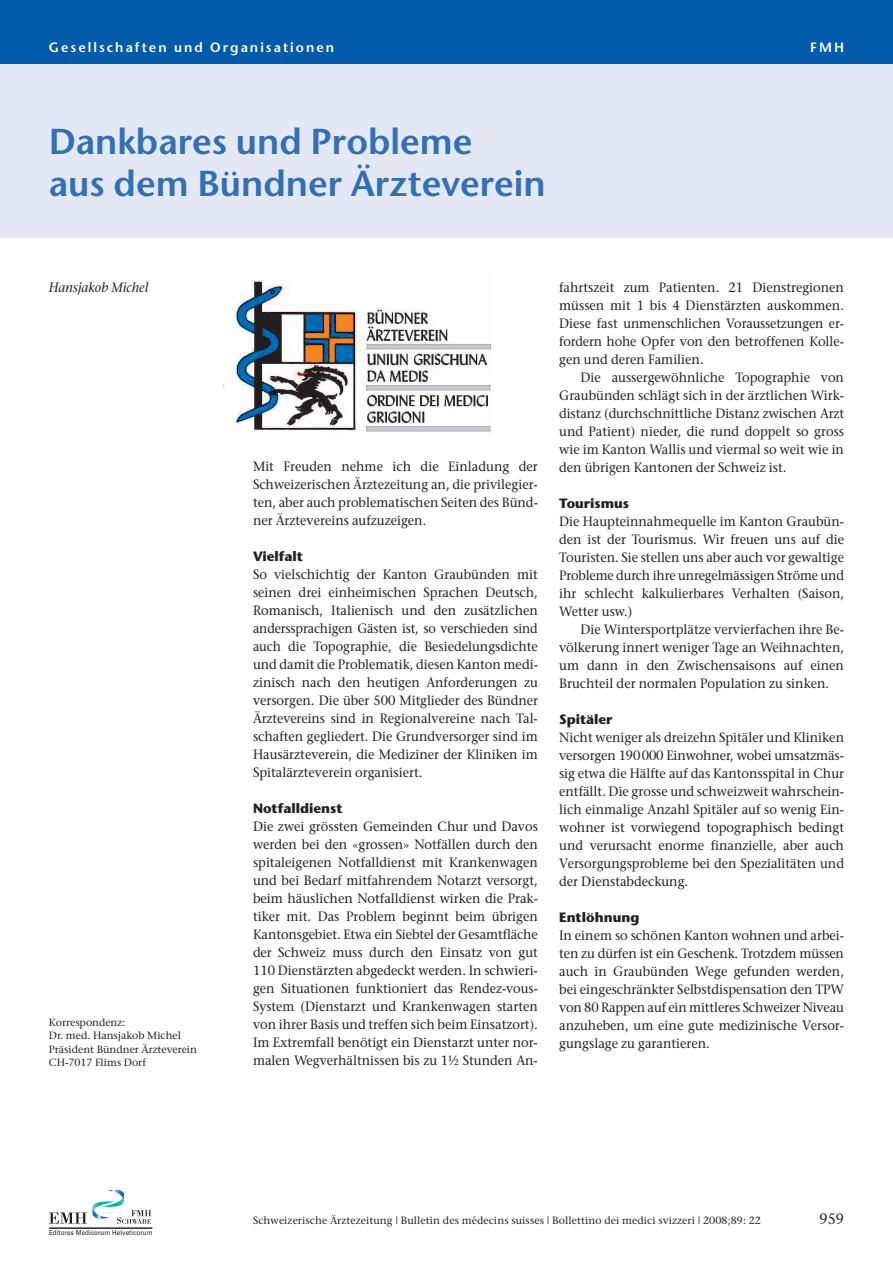
<style>
.page{position:relative;width:893px;height:1263px;background:#fff}
.page>*{position:absolute;margin:0;border:0;box-sizing:border-box;transform-origin:0 0}
.t1{font:600 36px/42px "Stone Sans";color:#326fb7}
.t2{font:15px "Stone Serif";color:#231f20;scale:.95 1}
.t3{font:13.5px/18px "Stone Serif";color:#231f20;text-align:justify;scale:.95 1}
.t4{font:700 13.5px "Stone Sans";color:#231f20}
.t5{font:600 13.5px "Stone Sans";letter-spacing:.15em;color:#fff}
.t6{font:italic 13.5px "Stone Serif";color:#231f20;scale:.95 1}
.t7{font:10.5px/13.5px "Stone Serif";letter-spacing:.01em;color:#231f20}
.t8{font:6.9px "Univers";letter-spacing:.015em;color:#231f20;scale:.9 1}
</style>
<div class="page">
<div style="left:0;top:60px;width:893px;height:178px;background:#e4e8f4"></div>
<div style="left:0;top:0;width:893px;height:64px;background:#015aaa"></div>
<svg style="left:49px;top:1189px;width:102px;height:35px"></svg>
<hr style="left:49px;top:1228px;width:103px;height:1px;background:#231f20">
<img style="left:223px;top:281px;width:269px;height:151px">
<p class="t5" style="left:49px;top:42px;width:287px">Gesellschaften und Organisationen</p>
<p class="t5" style="left:810px;top:42px;width:35px">FMH</p>
<h1 class="t1" style="left:49px;top:124px;width:498px">Dankbares und Probleme<br>aus dem Bündner Ärzteverein</h1>
<p class="t6" style="left:49px;top:282px;width:106px">Hansjakob Michel</p>
<p class="t7" style="left:49px;top:1016px;width:150px">Korrespondenz:<br>Dr. med. Hansjakob Michel<br>Präsident Bündner Ärzteverein<br>CH-7017 Flims Dorf</p>
<p class="t3" style="left:253px;top:459px;width:301px">Mit Freuden nehme ich die Einladung der Schweizerischen Ärztezeitung an, die privilegier&shy;ten, aber auch problematischen Seiten des Bünd&shy;ner Ärztevereins aufzuzeigen.</p>
<p class="t4" style="left:253px;top:551px;width:52px">Vielfalt</p>
<p class="t3" style="left:253px;top:567px;width:301px">So vielschichtig der Kanton Graubünden mit seinen drei einheimischen Sprachen Deutsch, Romanisch, Italienisch und den zusätzlichen anderssprachigen Gästen ist, so verschieden sind auch die Topographie, die Besiedelungsdichte und damit die Problematik, diesen Kanton medi&shy;zinisch nach den heutigen Anforderungen zu versorgen. Die über 500 Mitglieder des Bündner Ärztevereins sind in Regionalvereine nach Tal&shy;schaften gegliedert. Die Grundversorger sind im Hausärzteverein, die Mediziner der Kliniken im Spitalärzteverein organisiert.</p>
<p class="t4" style="left:253px;top:803px;width:91px">Notfalldienst</p>
<p class="t3" style="left:253px;top:819px;width:301px">Die zwei grössten Gemeinden Chur und Davos werden bei den «grossen» Notfällen durch den spitaleigenen Notfalldienst mit Krankenwagen und bei Bedarf mitfahrendem Notarzt versorgt, beim häuslichen Notfalldienst wirken die Prak - tiker mit. Das Problem beginnt beim übrigen Kantonsgebiet. Etwa ein Siebtel der Gesamtfläche der Schweiz muss durch den Einsatz von gut 110 Dienstärzten abgedeckt werden. In schwieri&shy;gen Situationen funktioniert das Rendez-vous-System (Dienstarzt und Krankenwagen starten von ihrer Basis und treffen sich beim Einsatzort).<br>Im Extremfall benötigt ein Dienstarzt unter nor&shy;malen Wegverhältnissen bis zu 1½ Stunden An-</p>
<p class="t3" style="left:559px;top:279px;width:301px">fahrtszeit zum Patienten. 21 Dienstregionen müssen mit 1 bis 4 Dienstärzten auskommen.<br>Diese fast unmenschlichen Voraussetzungen er&shy;fordern hohe Opfer von den betroffenen Kolle&shy;gen und deren Familien.</p>
<p class="t3" style="left:559px;top:369px;width:301px;text-indent:21px">Die aussergewöhnliche Topographie von Graubünden schlägt sich in der ärztlichen Wirk&shy;distanz (durchschnittliche Distanz zwischen Arzt und Patient) nieder, die rund doppelt so gross wie im Kanton Wallis und viermal so weit wie in den übrigen Kantonen der Schweiz ist.</p>
<p class="t4" style="left:559px;top:498px;width:71px">Tourismus</p>
<p class="t3" style="left:559px;top:513px;width:301px">Die Haupteinnahmequelle im Kanton Graubün&shy;den ist der Tourismus. Wir freuen uns auf die Touristen. Sie stellen uns aber auch vor gewaltige Probleme durch ihre unregelmässigen Ströme und ihr schlecht kalkulierbares Verhalten (Saison, Wetter usw.)</p>
<p class="t3" style="left:559px;top:621px;width:301px;text-indent:21px">Die Wintersportplätze vervierfachen ihre Be&shy;völkerung innert weniger Tage an Weihnachten, um dann in den Zwischensaisons auf einen Bruchteil der normalen Population zu sinken.</p>
<p class="t4" style="left:559px;top:714px;width:55px">Spitäler</p>
<p class="t3" style="left:559px;top:729px;width:301px">Nicht weniger als dreizehn Spitäler und Kliniken versorgen 190000 Einwohner, wobei umsatzmäs&shy;sig etwa die Hälfte auf das Kantonsspital in Chur entfällt. Die grosse und schweizweit wahrschein&shy;lich einmalige Anzahl Spitäler auf so wenig Ein&shy;wohner ist vorwiegend topographisch bedingt und verursacht enorme finanzielle, aber auch Versorgungsprobleme bei den Spezialitäten und der Dienstabdeckung.</p>
<p class="t4" style="left:559px;top:912px;width:82px">Entlöhnung</p>
<p class="t3" style="left:559px;top:927px;width:301px">In einem so schönen Kanton wohnen und arbei&shy;ten zu dürfen ist ein Geschenk. Trotzdem müssen auch in Graubünden Wege gefunden werden, bei eingeschränkter Selbstdispensation den TPW von 80 Rappen auf ein mittleres Schweizer Niveau anzuheben, um eine gute medizinische Versor&shy;gungslage zu garantieren.</p>
<p class="t8" style="left:49px;top:1229px;width:117px">Editores Medicorum Helveticorum</p>
<p class="t7" style="left:253px;top:1214px;width:509px">Schweizerische Ärztezeitung | Bulletin des médecins suisses | Bollettino dei medici svizzeri | 2008;89: 22</p>
<p class="t2" style="left:819px;top:1213px;width:27px">959</p>
</div>
